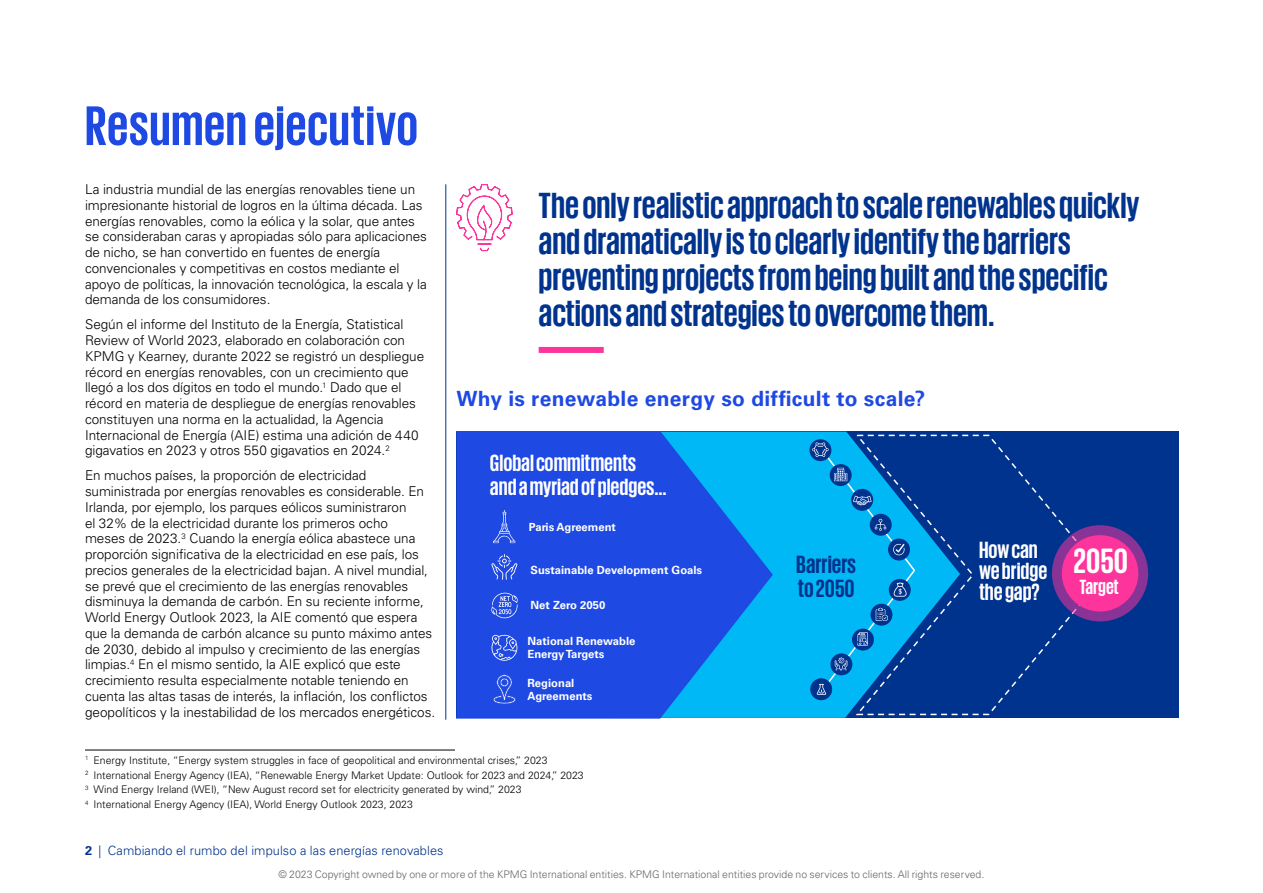
<style>
.page{position:relative;width:1263px;height:893px;background:#fff}
.page>*{position:absolute;margin:0;border:0;box-sizing:border-box;transform-origin:0 0}
.t1{font:700 57px "KPMG";letter-spacing:.01em;color:#1e49e2}
.t2{font:700 37.5px/36px "KPMG";color:#00338d}
.t3{font:700 36px "KPMG";color:#fff}
.t4{font:700 25.5px/24px "KPMG";color:#00338d}
.t5{font:700 24px/21px "KPMG";color:#fff}
.t6{font:700 21px "Univers LT Std";letter-spacing:.015em;color:#1e49e2}
.t7{font:700 21px "KPMG";color:#fff}
.t8{font:300 13.5px/15.8px "Univers LT Std";letter-spacing:-.005em;color:#000}
.t9{font:300 12.75px "Univers LT Std";letter-spacing:.005em;color:#00338d}
.t10{font:700 11.25px/13.5px "Univers LT Std";color:#fff}
.t11{font:300 10.5px/14.7px "Univers LT Std";color:#000}
.t12{font:300 10.5px "Univers LT Std";color:#666}
.s1{font-weight:700}
</style>
<div class="page">
<hr style="left:85px;top:750px;width:370px;height:1px;background:#000">
<svg style="left:456px;top:184px;width:57px;height:68px"></svg>
<div style="left:539px;top:347px;width:65px;height:6px;background:#fd349c"></div>
<div style="left:456px;top:432px;width:723px;height:286px;background:#00338d"></div>
<div style="left:774px;top:432px;width:80px;height:286px;background:#00b8f5"></div>
<svg style="left:456px;top:432px;width:318px;height:286px;background:#185de5"></svg>
<svg style="left:493px;top:510px;width:22px;height:33px"></svg>
<svg style="left:491px;top:554px;width:26px;height:26px"></svg>
<svg style="left:491px;top:593px;width:27px;height:25px"></svg>
<svg style="left:491px;top:635px;width:26px;height:26px"></svg>
<svg style="left:493px;top:675px;width:22px;height:29px"></svg>
<svg style="left:854px;top:434px;width:252px;height:282px"></svg>
<svg style="left:1052px;top:525px;width:96px;height:96px;background:#893395"></svg>
<div style="left:1062px;top:535px;width:76px;height:76px;background:#fd349c;border-radius:50%"></div>
<svg style="left:809px;top:439px;width:22px;height:22px"></svg>
<svg style="left:810px;top:678px;width:22px;height:22px"></svg>
<svg style="left:812px;top:441px;width:105px;height:259px"></svg>
<hr style="left:445px;top:184px;width:1px;height:536px;background:#00338d">
<h1 class="t1" style="left:85px;top:97px;width:334px">Resumen ejecutivo</h1>
<p class="t8" style="left:85px;top:181px;width:343px">La industria mundial de las energías renovables tiene un impresionante historial de logros en la última década. Las energías renovables, como la eólica y la solar, que antes se consideraban caras y apropiadas sólo para aplicaciones de nicho, se han convertido en fuentes de energía convencionales y competitivas en costos mediante el apoyo de políticas, la innovación tecnológica, la escala y la demanda de los consumidores.</p>
<p class="t8" style="left:85px;top:317px;width:341px">Según el informe del Instituto de la Energía, Statistical Review of World 2023, elaborado en colaboración con KPMG y Kearney, durante 2022 se registró un despliegue récord en energías renovables, con un crecimiento que llegó a los dos dígitos en todo el mundo.<sup>1</sup> Dado que el récord en materia de despliegue de energías renovables constituyen una norma en la actualidad, la Agencia Internacional de Energía (AIE) estima una adición de 440 gigavatios en 2023 y otros 550 gigavatios en 2024.<sup>2</sup></p>
<p class="t8" style="left:85px;top:468px;width:352px">En muchos países, la proporción de electricidad suministrada por energías renovables es considerable. En Irlanda, por ejemplo, los parques eólicos suministraron<br>el 32% de la electricidad durante los primeros ocho<br>meses de 2023.<sup>3</sup> Cuando la energía eólica abastece una proporción significativa de la electricidad en ese país, los precios generales de la electricidad bajan. A nivel mundial, se prevé que el crecimiento de las energías renovables disminuya la demanda de carbón. En su reciente informe, World Energy Outlook 2023, la AIE comentó que espera que la demanda de carbón alcance su punto máximo antes de 2030, debido al impulso y crecimiento de las energías limpias.<sup>4</sup> En el mismo sentido, la AIE explicó que este crecimiento resulta especialmente notable teniendo en cuenta las altas tasas de interés, la inflación, los conflictos geopolíticos y la inestabilidad de los mercados energéticos.</p>
<h2 class="t2" style="left:539px;top:187px;width:602px">The only realistic approach to scale renewables quickly and dramatically is to clearly identify the barriers preventing projects from being built and the specific actions and strategies to overcome them.</h2>
<h3 class="t6" style="left:456px;top:386px;width:470px">Why is renewable energy so difficult to scale?</h3>
<h3 class="t5" style="left:490px;top:451px;width:178px;line-height:24px">Global commitments and a myriad of pledges…</h3>
<p class="t10" style="left:529px;top:520px;width:89px">Paris Agreement</p>
<p class="t10" style="left:530px;top:564px;width:173px">Sustainable Development Goals</p>
<p class="t10" style="left:530px;top:598px;width:76px">Net Zero 2050</p>
<p class="t10" style="left:527px;top:634px;width:109px">National Renewable<br>Energy Targets</p>
<p class="t10" style="left:527px;top:676px;width:67px">Regional<br>Agreements</p>
<h3 class="t4" style="left:796px;top:552px;width:61px">Barriers to 2050</h3>
<h3 class="t5" style="left:979px;top:539px;width:70px">How can we bridge the gap?</h3>
<h3 class="t3" style="left:1073px;top:542px;width:56px">2050</h3>
<h3 class="t7" style="left:1079px;top:576px;width:41px">Target</h3>
<p class="t11" style="left:85px;top:753px;width:500px"><sup>1</sup> Energy Institute, “Energy system struggles in face of geopolitical and environmental crises,” 2023<br><sup>2</sup> International Energy Agency (IEA), “Renewable Energy Market Update: Outlook for 2023 and 2024,” 2023<br><sup>3</sup> Wind Energy Ireland (WEI), “New August record set for electricity generated by wind,” 2023<br><sup>4</sup> International Energy Agency (IEA), World Energy Outlook 2023, 2023</p>
<p class="t9" style="left:85px;top:842px;width:360px"><span class="s1">2</span> | Cambiando el rumbo del impulso a las energías renovables</p>
<p class="t12" style="left:279px;top:868px;width:707px">© 2023 Copyright owned by one or more of the KPMG International entities. KPMG International entities provide no services to clients. All rights reserved.</p>
</div>
